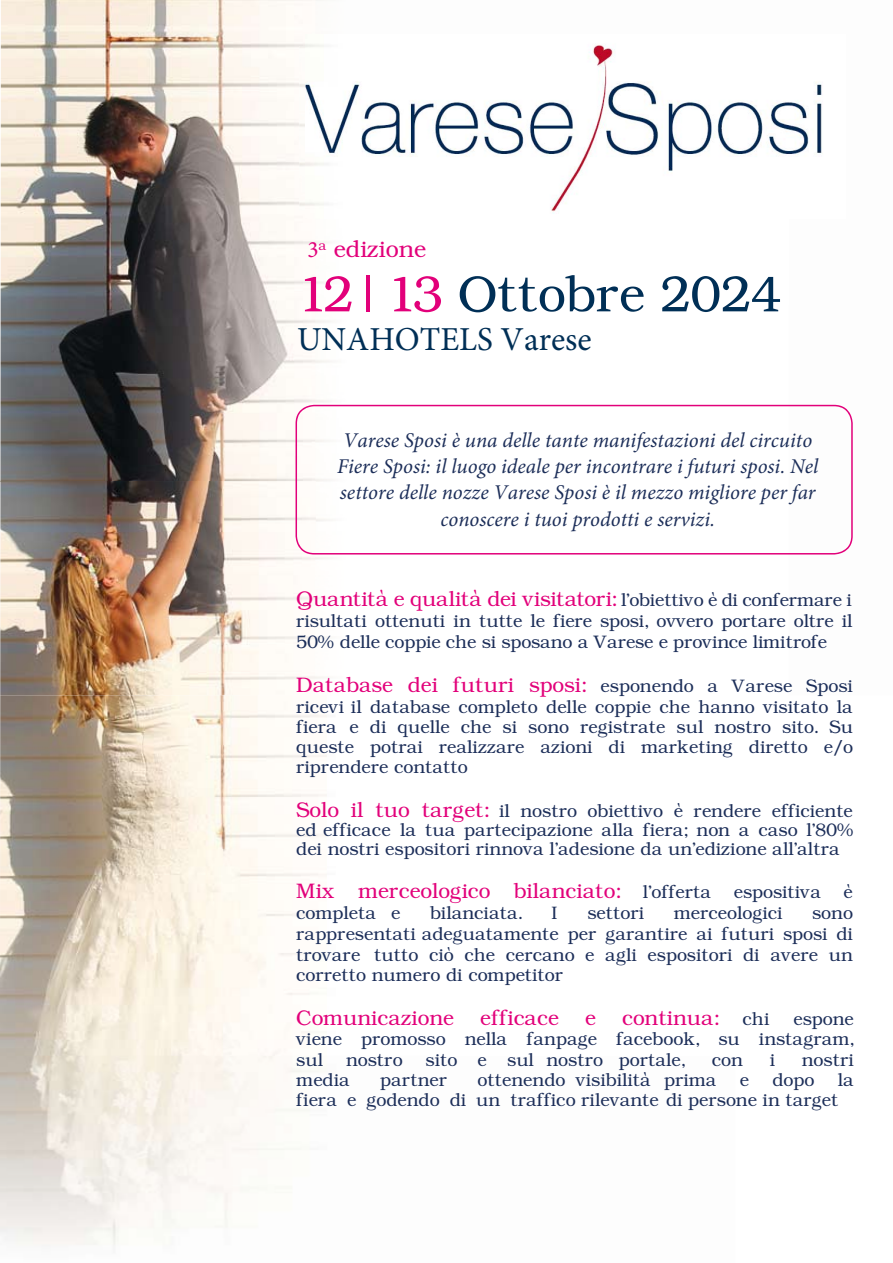
<style>
.page{position:relative;width:893px;height:1263px;background:#fff}
.page>*{position:absolute;margin:0;border:0;box-sizing:border-box;transform-origin:0 0}
.t1{font:50.25px "Angleterre";color:#002f56}
.t2{font:33.45px "Minion Pro";color:#002f56}
.t3{font:23.4px "Gdkmmx Angleterre";color:#e2007a}
.t4{font:italic 21px/26.2px "Pywmqm Minion Pro";color:#1c2e59;text-align:center}
.t5{font:21px "Gdkmmx Angleterre";color:#e2007a}
.t6{font:18px/20.5px "Gdkmmx Angleterre";color:#1c2e59;text-align:justify}
.t7{font:18px "Angleterre";color:#1c2e59}
.s1{font-family:"Minion Pro"}
.s2{color:#e2007a}
.s3{font-family:"Gdkmmx Angleterre"}
.s4{font-family:"Lxmnvv Minion Pro"}
.s5{font-size:18px;color:#1c2e59}
.s6{font-family:"Snfbpd Angleterre"}
.s7{font-family:"Snfbpd Angleterre";font-size:18px;color:#1c2e59}
.s8{font-size:21px;color:#e2007a}
.s9{font-family:"Angleterre"}
</style>
<div class="page">
<img style="left:0;top:0;width:315px;height:695px">
<img style="left:0;top:695px;width:327px;height:360px">
<img style="left:0;top:1055px;width:318px;height:191px">
<svg style="left:296px;top:405px;width:557px;height:149px"></svg>
<img style="left:305px;top:35px;width:517px;height:184px">
<p class="t3" style="left:307px;top:235px;width:120px"><span class="s1">3</span><sup>a</sup> edizione</p>
<h1 class="t1" style="left:297px;top:263px;width:486px"><span class="s2">12| 13</span> Ottobre <span class="s3">202</span>4</h1>
<h2 class="t2" style="left:297px;top:317px;width:296px">UNAHOTELS Varese</h2>
<p class="t4" style="left:337px;top:427px;width:483px"><span class="s4">Varese</span> Sposi è una delle tante manifestazioni del circuito Fiere Sposi: il luogo ideale per incontrare i futuri sposi. Nel settore delle nozze <span class="s4">Varese</span> Sposi è il mezzo migliore per far conoscere i tuoi prodotti e servizi.</p>
<p class="t5" style="left:296px;top:586px;width:557px">Quantità e qualità dei visitatori: <span class="s5">l’obiettivo è di confermare i</span></p>
<p class="t6" style="left:296px;top:611px;width:558px">risultati ottenuti in tutte le fiere sposi, ovvero portare oltre il<br>50% delle coppie che si sposano a <span class="s6">Varese</span> e province limitrofe</p>
<p class="t5" style="left:296px;top:672px;width:558px">Database dei futuri sposi: <span class="s5">esponendo a</span> <span class="s7">Varese</span> <span class="s5">Sposi</span></p>
<p class="t6" style="left:296px;top:696px;width:558px">ricevi il database completo delle coppie che hanno visitato la fiera e di quelle che si sono registrate sul nostro sito. Su queste potrai realizzare azioni di marketing diretto e/o riprendere contatto</p>
<p class="t6" style="left:296px;top:801px;width:559px;line-height:19.2px"><span class="s8">Solo il tuo target:</span> il nostro obiettivo è rendere efficiente ed efficace la tua partecipazione alla fiera; non a caso l’80% dei nostri espositori rinnova l’adesione da un’edizione all’altra</p>
<p class="t5" style="left:296px;top:878px;width:416px">Mix merceologico bilanciato: <span class="s5">l’offerta</span></p>
<p class="t6" style="left:734px;top:881px;width:89px">espositiva</p>
<p class="t6" style="left:844px;top:881px;width:11px">è</p>
<p class="t6" style="left:296px;top:903px;width:106px">completa e</p>
<p class="t6" style="left:430px;top:903px;width:93px">bilanciata.</p>
<p class="t6" style="left:552px;top:903px;width:8px">I</p>
<p class="t6" style="left:587px;top:903px;width:58px">settori</p>
<p class="t6" style="left:674px;top:903px;width:110px">merceologici</p>
<p class="t6" style="left:296px;top:903px;width:558px;text-indent:516px">sono rappresentati adeguatamente per garantire ai futuri sposi di trovare tutto ciò che cercano e agli espositori di avere un corretto numero di competitor</p>
<p class="t5" style="left:296px;top:1004px;width:475px">Comunicazione efficace e continua: <span class="s5">chi</span></p>
<p class="t6" style="left:296px;top:1008px;width:559px;text-indent:497px">espone viene promosso nella fanpage <span class="s9">facebook</span>, <span class="s9">su instagram, </span>sul</p>
<p class="t6" style="left:346px;top:1049px;width:58px">nostro</p>
<p class="t7" style="left:426px;top:1048px;width:261px">sito e sul nostro portale,</p>
<p class="t6" style="left:712px;top:1049px;width:33px"><span class="s9">c</span>on</p>
<p class="t6" style="left:770px;top:1049px;width:7px">i</p>
<p class="t6" style="left:802px;top:1049px;width:53px">nostri</p>
<p class="t6" style="left:296px;top:1069px;width:55px">media</p>
<p class="t6" style="left:380px;top:1069px;width:68px">partner</p>
<p class="t6" style="left:478px;top:1069px;width:240px">ottenendo visibilità prima</p>
<p class="t6" style="left:740px;top:1069px;width:11px">e</p>
<p class="t6" style="left:772px;top:1069px;width:43px">dopo</p>
<p class="t6" style="left:296px;top:1069px;width:559px;text-indent:541px">la fiera e godendo di un traffico rilevante di persone in target</p>
</div>
